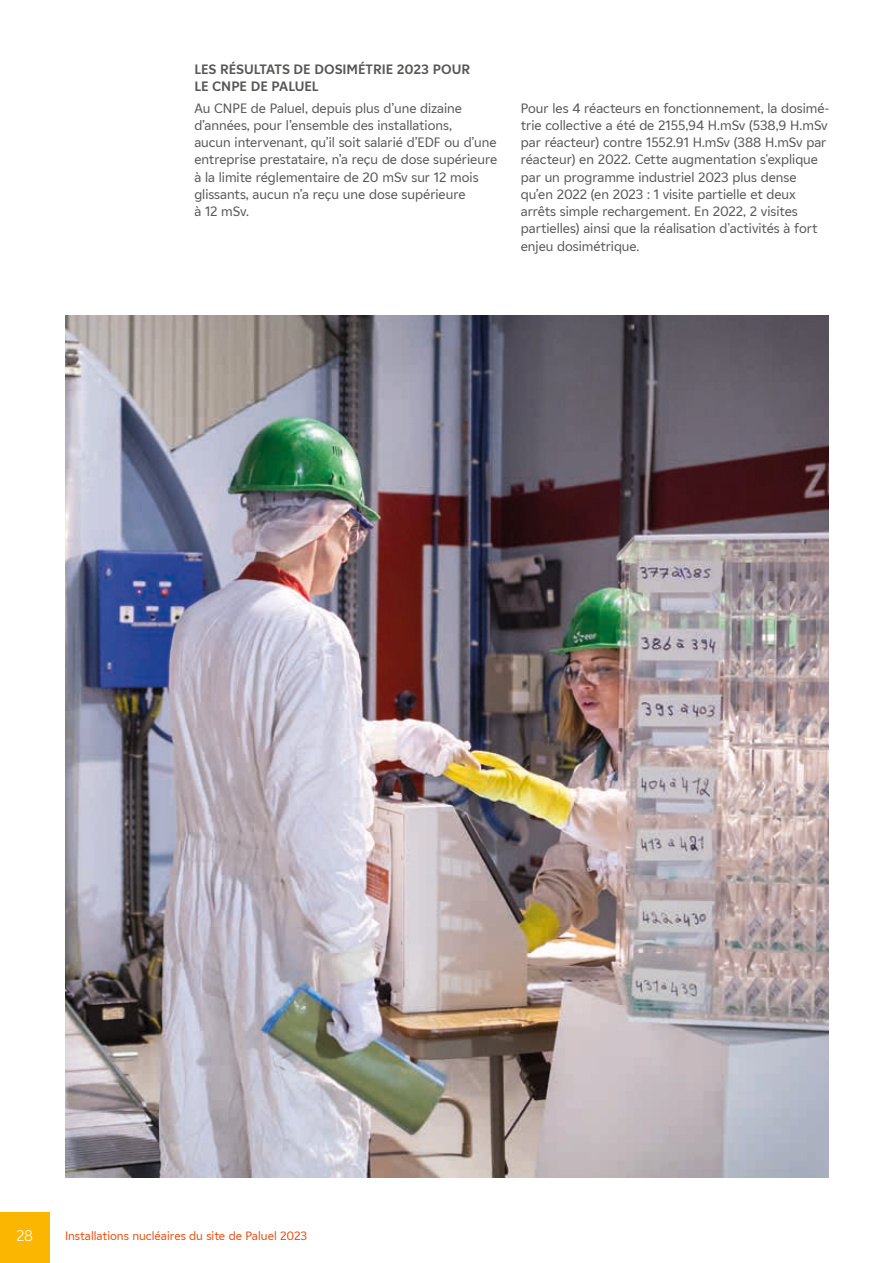
<style>
.page{position:relative;width:893px;height:1263px;background:#fff}
.page>*{position:absolute;margin:0;border:0;box-sizing:border-box;transform-origin:0 0}
.t1{font:15px "EDF Light";color:#fff}
.t2{font:13.5px/17.2px "EDF";color:#575756}
.t3{font:700 13.5px/17.2px "EDF";color:#575756}
.t4{font:12px "EDF";color:#e84e0f}
</style>
<div class="page">
<div style="left:0;top:1212px;width:50px;height:51px;background:#fab600"></div>
<img style="left:66px;top:315px;width:762px;height:862px">
<p class="t3" style="left:194px;top:60px;width:277px">LES RÉSULTATS DE DOSIMÉTRIE 2023 POUR<br>LE CNPE DE PALUEL</p>
<p class="t2" style="left:194px;top:99px;width:304px">Au CNPE de Paluel, depuis plus d’une dizaine d’années, pour l’ensemble des installations,<br>aucun intervenant, qu’il soit salarié d’EDF ou d’une entreprise prestataire, n’a reçu de dose supérieure à la limite réglementaire de 20 mSv sur 12 mois glissants, aucun n’a reçu une dose supérieure<br>à 12 mSv.</p>
<p class="t2" style="left:521px;top:99px;width:310px">Pour les 4 réacteurs en fonctionnement, la dosimé&shy;trie collective a été de 2155,94 H.mSv (538,9 H.mSv par réacteur) contre 1552.91 H.mSv (388 H.mSv par réacteur) en 2022. Cette augmentation s'explique par un programme industriel 2023 plus dense qu’en 2022 (en 2023 : 1 visite partielle et deux arrêts simple rechargement. En 2022, 2 visites partielles) ainsi que la réalisation d'activités à fort enjeu dosimétrique.</p>
<p class="t1" style="left:16px;top:1225px;width:18px">28</p>
<p class="t4" style="left:65px;top:1227px;width:244px">Installations nucléaires du site de Paluel 2023</p>
</div>
